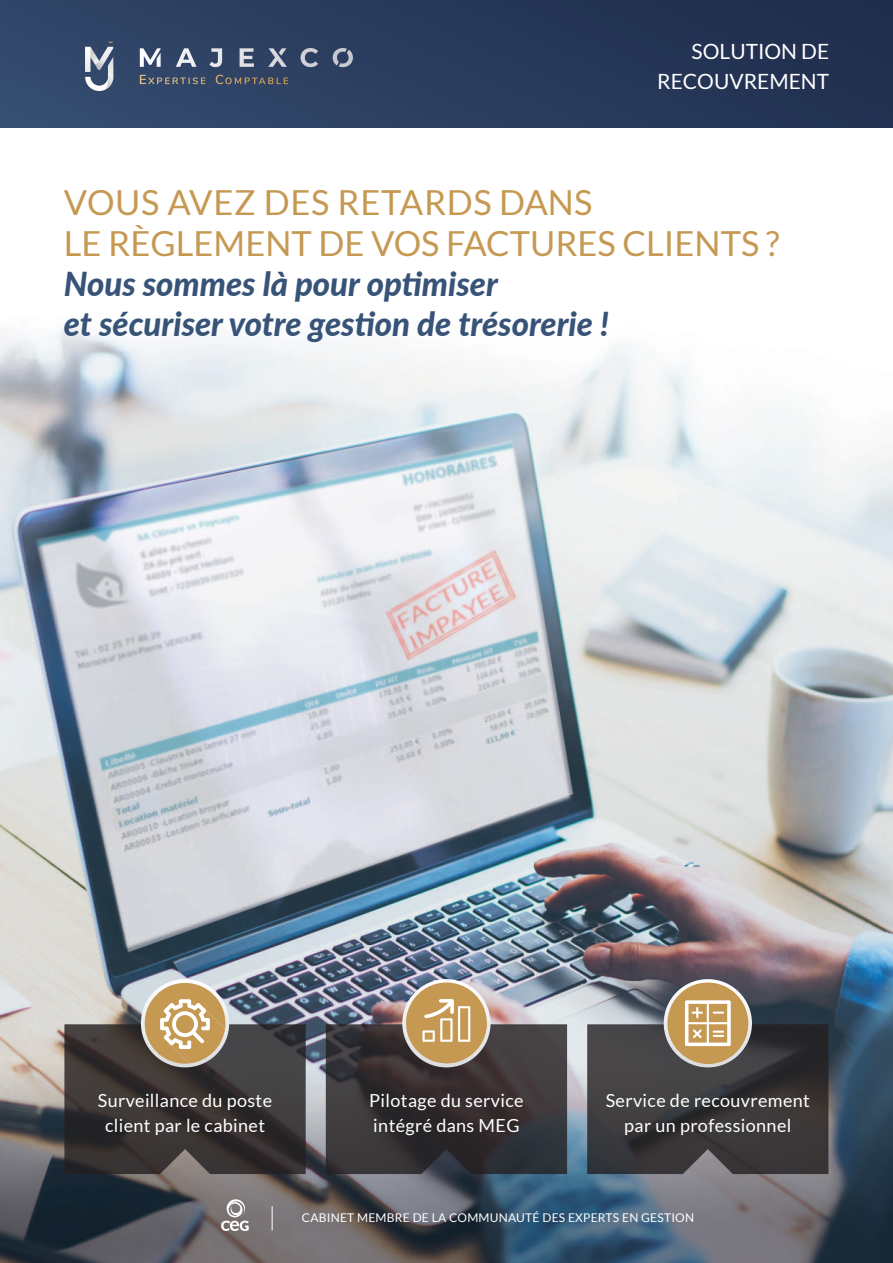
<style>
.page{position:relative;width:893px;height:1263px;background:#fff}
.page>*{position:absolute;margin:0;border:0;box-sizing:border-box;transform-origin:0 0}
.t1{font:34.5px/41.4px "Lato";color:#c69953}
.t2{font:italic 800 33px/39.6px "Lato";color:#375378}
.t3{font:21px/30px "Lato";color:#fff;text-align:right}
.t4{font:18px/25.5px "Lato";letter-spacing:.02em;color:#fff;text-align:center}
.t5{font:12px "Lato";letter-spacing:.02em;color:#fff}
</style>
<div class="page">
<img style="left:0;top:325px;width:893px;height:938px">
<div style="left:0;top:0;width:893px;height:128px;background:linear-gradient(to right,#334a6d,#202e4d)"></div>
<svg style="left:140px;top:48px;width:21px;height:19px"></svg>
<svg style="left:176px;top:48px;width:21px;height:19px"></svg>
<svg style="left:209px;top:48px;width:13px;height:19px"></svg>
<svg style="left:240px;top:48px;width:14px;height:19px"></svg>
<svg style="left:268px;top:48px;width:19px;height:19px"></svg>
<svg style="left:301px;top:48px;width:17px;height:19px"></svg>
<svg style="left:333px;top:48px;width:20px;height:19px"></svg>
<svg style="left:85px;top:42px;width:28px;height:49px"></svg>
<svg style="left:140px;top:75px;width:65px;height:9px"></svg>
<svg style="left:216px;top:75px;width:72px;height:9px"></svg>
<svg style="left:64px;top:983px;width:242px;height:191px;background:#5e5752"></svg>
<svg style="left:402px;top:979px;width:89px;height:88px"></svg>
<div style="left:406px;top:982px;width:81px;height:81px;background:#c69953;border-radius:50%"></div>
<svg style="left:326px;top:999px;width:241px;height:175px;background:#544b48"></svg>
<svg style="left:664px;top:979px;width:88px;height:88px"></svg>
<div style="left:667px;top:982px;width:81px;height:82px;background:#c69953;border-radius:50%"></div>
<svg style="left:587px;top:1000px;width:241px;height:174px;background:#514d4a"></svg>
<svg style="left:0;top:0;width:1px;height:128px"></svg>
<svg style="left:0;top:720px;width:1px;height:71px"></svg>
<svg style="left:272px;top:1206px;width:1px;height:24px"></svg>
<svg style="left:221px;top:1199px;width:28px;height:32px"></svg>
<p class="t3" style="left:657px;top:37px;width:173px">SOLUTION DE<br>RECOUVREMENT</p>
<h1 class="t1" style="left:64px;top:181px;width:717px">VOUS AVEZ DES RETARDS DANS<br>LE RÈGLEMENT DE VOS FACTURES CLIENTS ?</h1>
<h2 class="t2" style="left:64px;top:263px;width:547px">Nous sommes là pour optimiser<br>et sécuriser votre gestion de trésorerie !</h2>
<p class="t4" style="left:98px;top:1087px;width:176px">Surveillance du poste client par le cabinet</p>
<p class="t4" style="left:369px;top:1087px;width:156px;text-align:left">Pilotage du service intégré dans MEG</p>
<p class="t4" style="left:606px;top:1087px;width:206px">Service de recouvrement par un professionnel</p>
<p class="t5" style="left:302px;top:1211px;width:394px">CABINET MEMBRE DE LA COMMUNAUTÉ DES EXPERTS EN GESTION</p>
</div>
